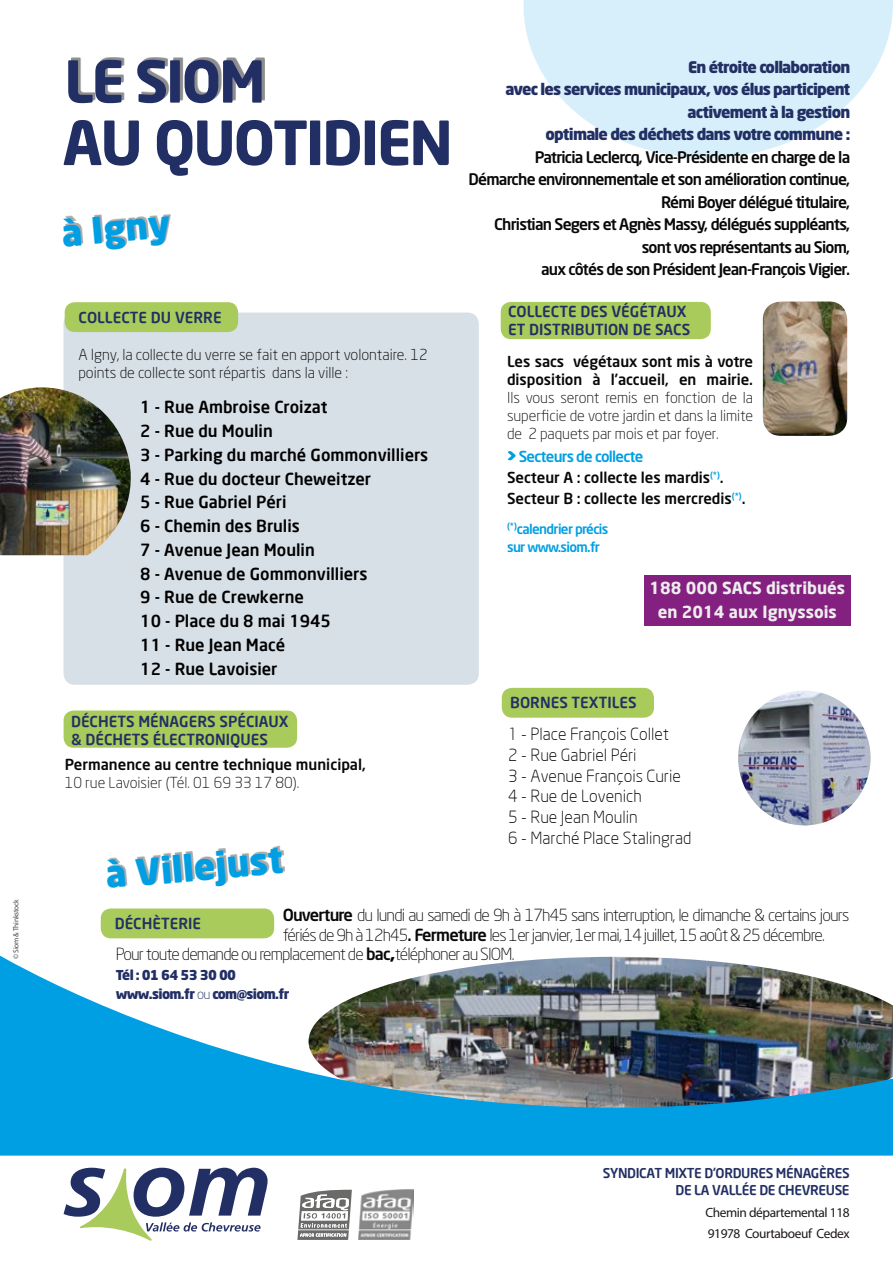
<style>
.page{position:relative;width:893px;height:1263px;background:#fff}
.page>*{position:absolute;margin:0;border:0;box-sizing:border-box;transform-origin:0 0}
.t1{font:700 60px "Neo Sans";letter-spacing:-.04em;color:#222f64}
.t2{font:700 57px "Neo Sans";letter-spacing:-.04em;color:#222f64}
.t3{font:900 36px "Neo Sans Pro";color:#009fe3}
.t4{font:500 16.5px/23.7px "Neo Sans";color:#000}
.t5{font:300 16.5px "Neo Sans Pro";letter-spacing:-.05em;color:#080808}
.t6{font:300 16.5px/20.7px "Neo Sans";color:#000}
.t7{font:700 16.5px/24px "Neo Sans";color:#ededed;text-align:center}
.t8{font:500 15.75px/22.5px "Neo Sans Pro";letter-spacing:-.05em;color:#080808;text-align:right}
.t9{font:900 15.75px/22.5px "Neo Sans Pro";letter-spacing:-.05em;color:#222f64;text-align:right}
.t10{font:500 15px/21px "Neo Sans Pro";letter-spacing:-.005em;color:#080808}
.t11{font:300 15px/18px "Neo Sans Pro";letter-spacing:-.005em;color:#080808;text-align:justify}
.t12{font:500 15px/17.7px "Neo Sans";color:#222f64}
.t13{font:300 15px/18px "Neo Sans Pro";color:#000}
.t14{font:900 13.5px/19.5px "Neo Sans Pro";letter-spacing:-.05em;color:#222f64}
.t15{font:500 13.5px/18px "Neo Sans Pro";letter-spacing:-.05em;color:#009fe3}
.t16{font:500 13.35px/17px "Neo Sans";letter-spacing:-.03em;color:#222f64;text-align:right}
.t17{font:13.35px/21px "Myriad Pro";letter-spacing:-.03em;color:#1d171a}
.t18{font:7.5px "Myriad Pro";letter-spacing:-.03em;color:#474746}
.s1{color:#009fe3}
.s2{font-weight:500}
.s3{font-weight:900;color:#000}
.s4{font-weight:300}
</style>
<div class="page">
<svg style="left:508px;top:451px;width:8px;height:10px"></svg>
<svg style="left:523px;top:0;width:370px;height:158px;fill:#d7effa"></svg>
<img style="left:0;top:933px;width:893px;height:223px">
<svg style="left:64px;top:1167px;width:204px;height:74px"></svg>
<svg style="left:358px;top:1189px;width:56px;height:51px"></svg>
<img style="left:359px;top:1189px;width:54px;height:51px">
<svg style="left:297px;top:1189px;width:55px;height:51px"></svg>
<div style="left:64px;top:313px;width:415px;height:372px;background:#d7dfe7;border-radius:11px"></div>
<div style="left:65px;top:302px;width:173px;height:30px;background:#a9cb5c;border-radius:10px"></div>
<img style="left:0;top:387px;width:131px;height:168px">
<div style="left:64px;top:710px;width:233px;height:38px;background:#a9cb5c;border-radius:10px"></div>
<div style="left:71px;top:57px;width:194px;height:43px;background:#000;opacity:.45"></div>
<div style="left:65px;top:214px;width:106px;height:33px;background:#000;opacity:.34"></div>
<div style="left:502px;top:688px;width:152px;height:30px;background:#a9cb5c;border-radius:10px"></div>
<img style="left:738px;top:690px;width:133px;height:135px">
<div style="left:501px;top:302px;width:210px;height:37px;background:#a9cb5c;border-radius:10px"></div>
<img style="left:763px;top:301px;width:84px;height:135px">
<div style="left:109px;top:846px;width:176px;height:40px;background:#000;opacity:.34"></div>
<div style="left:101px;top:908px;width:173px;height:30px;background:#a9cb5c;border-radius:10px"></div>
<div style="left:644px;top:575px;width:207px;height:50px;background:#84207f"></div>
<p class="t18" style="left:11px;top:959px;width:61px;rotate:-90deg">© Siom &amp; Thinkstock</p>
<h2 class="t2" style="left:64px;top:45px;width:203px">LE SIOM</h2>
<p class="t9" style="left:505px;top:55px;width:346px">En étroite collaboration<br>avec les services municipaux, vos élus participent activement à la gestion<br>optimale des déchets dans votre commune :</p>
<p class="t8" style="left:468px;top:145px;width:383px">Patricia Leclercq, Vice-Présidente en charge de la Démarche environnementale et son amélioration continue, Rémi Boyer délégué titulaire,<br>Christian Segers et Agnès Massy, délégués suppléants, sont vos représentants au Siom,<br>aux côtés de son Président Jean-François Vigier.</p>
<p class="t12" style="left:508px;top:302px;width:184px">COLLECTE DES VÉGÉTAUX<br>ET DISTRIBUTION DE SACS</p>
<h1 class="t1" style="left:63px;top:104px;width:392px">AU QUOTIDIEN</h1>
<h3 class="t3" style="left:60px;top:210px;width:110px;rotate:-5deg">à Igny</h3>
<p class="t12" style="left:79px;top:308px;width:145px">COLLECTE DU VERRE</p>
<p class="t13" style="left:78px;top:346px;width:351px">A Igny, la collecte du verre se fait en apport volontaire. 12 points de collecte sont répartis dans la ville :</p>
<p class="t4" style="left:140px;top:395px;width:290px">1 - Rue Ambroise Croizat<br>2 - Rue du Moulin<br>3 - Parking du marché Gommonvilliers<br>4 - Rue du docteur Cheweitzer<br>5 - Rue Gabriel Péri<br>6 - Chemin des Brulis<br>7 - Avenue Jean Moulin<br>8 - Avenue de Gommonvilliers<br>9 - Rue de Crewkerne<br>10 - Place du 8 mai 1945<br>11 - Rue Jean Macé<br>12 - Rue Lavoisier</p>
<p class="t12" style="left:71px;top:712px;width:219px">DÉCHETS MÉNAGERS SPÉCIAUX &amp; DÉCHETS ÉLECTRONIQUES</p>
<p class="t10" style="left:65px;top:753px;width:303px">Permanence au centre technique municipal,</p>
<p class="t11" style="left:65px;top:773px;width:236px">10 rue Lavoisier (Tél. 01 69 33 17 80).</p>
<p class="t10" style="left:507px;top:352px;width:248px;line-height:18px">Les sacs végétaux sont mis à votre disposition à l’accueil, en mairie.</p>
<p class="t11" style="left:507px;top:388px;width:248px">Ils vous seront remis en fonction de la superficie de votre jardin et dans la limite de 2 paquets par mois et par foyer.</p>
<p class="t10" style="left:507px;top:445px;width:240px"><span class="s1">&gt; Secteurs de collecte<br></span>Secteur A : collecte les mardis<sup>(*)</sup>.<br>Secteur B : collecte les mercredis<sup>(*)</sup>.</p>
<p class="t15" style="left:507px;top:519px;width:103px"><sup>(*)</sup>calendrier précis sur www.siom.fr</p>
<p class="t7" style="left:650px;top:576px;width:197px">188 000 SACS distribués en 2014 aux Ignyssois</p>
<p class="t12" style="left:510px;top:694px;width:128px">BORNES TEXTILES</p>
<p class="t6" style="left:508px;top:723px;width:185px">1 - Place François Collet<br>2 - Rue Gabriel Péri<br>3 - Avenue François Curie<br>4 - Rue de Lovenich<br>5 - Rue Jean Moulin<br>6 - Marché Place Stalingrad</p>
<h3 class="t3" style="left:103px;top:852px;width:180px;rotate:-5deg">à Villejust</h3>
<p class="t12" style="left:115px;top:914px;width:88px">DÉCHÈTERIE</p>
<p class="t5" style="left:283px;top:905px;width:568px"><span class="s2">Ouverture</span> du lundi au samedi de 9h à 17h45 sans interruption, le dimanche &amp; certains jours</p>
<p class="t5" style="left:283px;top:925px;width:544px">fériés de 9h à 12h45<span class="s2">. Fermeture</span> les 1er janvier, 1er mai, 14 juillet, 15 août &amp; 25 décembre.</p>
<p class="t5" style="left:116px;top:944px;width:400px">Pour toute demande ou remplacement de <span class="s2">bac</span><span class="s3">,</span>téléphoner au SIOM.</p>
<p class="t14" style="left:116px;top:964px;width:175px">Tél : 01 64 53 30 00 www.siom.fr <span class="s4">ou</span> com@siom.fr</p>
<p class="t16" style="left:603px;top:1164px;width:248px">SYNDICAT MIXTE D’ORDURES MÉNAGÈRES<br>DE LA VALLÉE DE CHEVREUSE</p>
<p class="t17" style="left:705px;top:1202px;width:146px">Chemin départemental 118<br>91978 Courtaboeuf Cedex</p>
</div>
